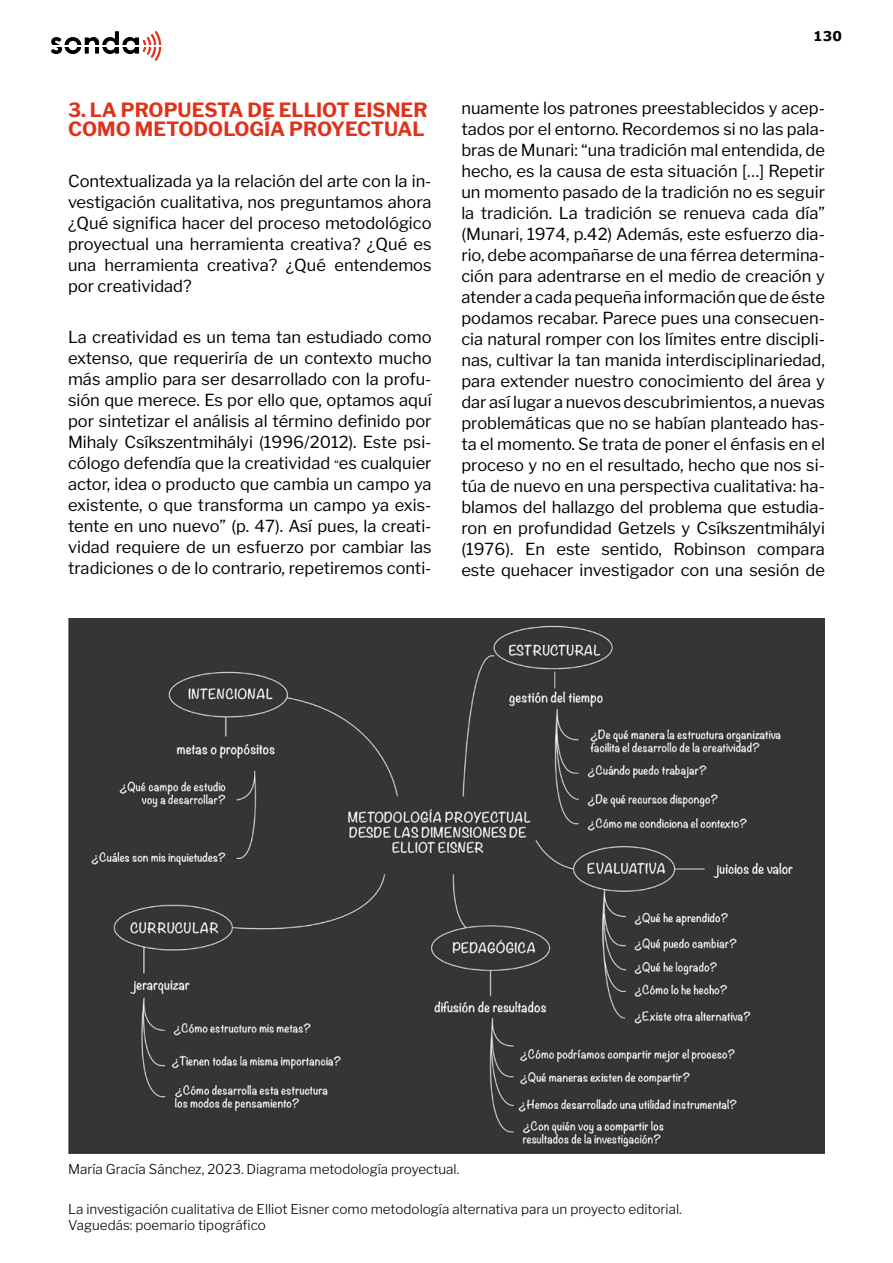
<style>
.page{position:relative;width:893px;height:1263px;background:#fff}
.page>*{position:absolute;margin:0;border:0;box-sizing:border-box;transform-origin:0 0}
.t1{font:700 19.5px/19.5px "Libre Franklin";color:#e0321b}
.t2{font:16.5px/21px "Libre Franklin";color:#000;text-align:justify}
.t3{font:300 13.5px/16.5px "Libre Franklin";color:#000}
.t4{font:700 13.5px "Verdana";color:#000}
.s1{font-size:12px}
</style>
<div class="page">
<svg style="left:51px;top:31px;width:111px;height:30px"></svg>
<hr style="left:52px;top:45px;width:110px;height:2px;background:#fff">
<img style="left:68px;top:619px;width:757px;height:535px">
<p class="t1" style="left:68px;top:98px;width:361px">3. LA PROPUESTA DE ELLIOT EISNER<br>COMO METODOLOGÍA PROYECTUAL</p>
<p class="t2" style="left:68px;top:169px;width:365px">Contextualizada ya la relación del arte con la in&shy;vestigación cualitativa, nos preguntamos ahora ¿Qué significa hacer del proceso metodológico proyectual una herramienta creativa? ¿Qué es una herramienta creativa? ¿Qué entendemos por creatividad?</p>
<p class="t2" style="left:68px;top:325px;width:365px">La creatividad es un tema tan estudiado como extenso, que requeriría de un contexto mucho más amplio para ser desarrollado con la profu&shy;sión que merece. Es por ello que, optamos aquí por sintetizar el análisis al término definido por Mihaly Csíkszentmihályi (1996/2012). Este psi&shy;cólogo defendía que la creatividad <span class="s1">“</span>es cualquier actor, idea o producto que cambia un campo ya existente, o que transforma un campo ya exis&shy;tente en uno nuevo” (p. 47). Así pues, la creati&shy;vidad requiere de un esfuerzo por cambiar las tradiciones o de lo contrario, repetiremos conti-</p>
<p class="t4" style="left:813px;top:27px;width:30px">130</p>
<p class="t2" style="left:461px;top:96px;width:365px">nuamente los patrones preestablecidos y acep&shy;tados por el entorno. Recordemos si no las pala&shy;bras de Munari: “una tradición mal entendida, de hecho, es la causa de esta situación […] Repetir un momento pasado de la tradición no es seguir la tradición. La tradición se renueva cada día” (Munari, 1974, p.42) Además, este esfuerzo dia&shy;rio, debe acompañarse de una férrea determina&shy;ción para adentrarse en el medio de creación y atender a cada pequeña información que de éste podamos recabar. Parece pues una consecuen&shy;cia natural romper con los límites entre discipli&shy;nas, cultivar la tan manida interdisciplinariedad, para extender nuestro conocimiento del área y dar así lugar a nuevos descubrimientos, a nuevas problemáticas que no se habían planteado has&shy;ta el momento. Se trata de poner el énfasis en el proceso y no en el resultado, hecho que nos si&shy;túa de nuevo en una perspectiva cualitativa: ha&shy;blamos del hallazgo del problema que estudia&shy;ron en profundidad Getzels y Csíkszentmihályi (1976). En este sentido, Robinson compara este quehacer investigador con una sesión de</p>
<p class="t3" style="left:68px;top:1159px;width:393px">María Gracía Sánchez, 2023. Diagrama metodología proyectual.</p>
<p class="t3" style="left:68px;top:1199px;width:615px">La investigación cualitativa de Elliot Eisner como metodología alternativa para un proyecto editorial.<br>Vaguedás: poemario tipográfico</p>
</div>
